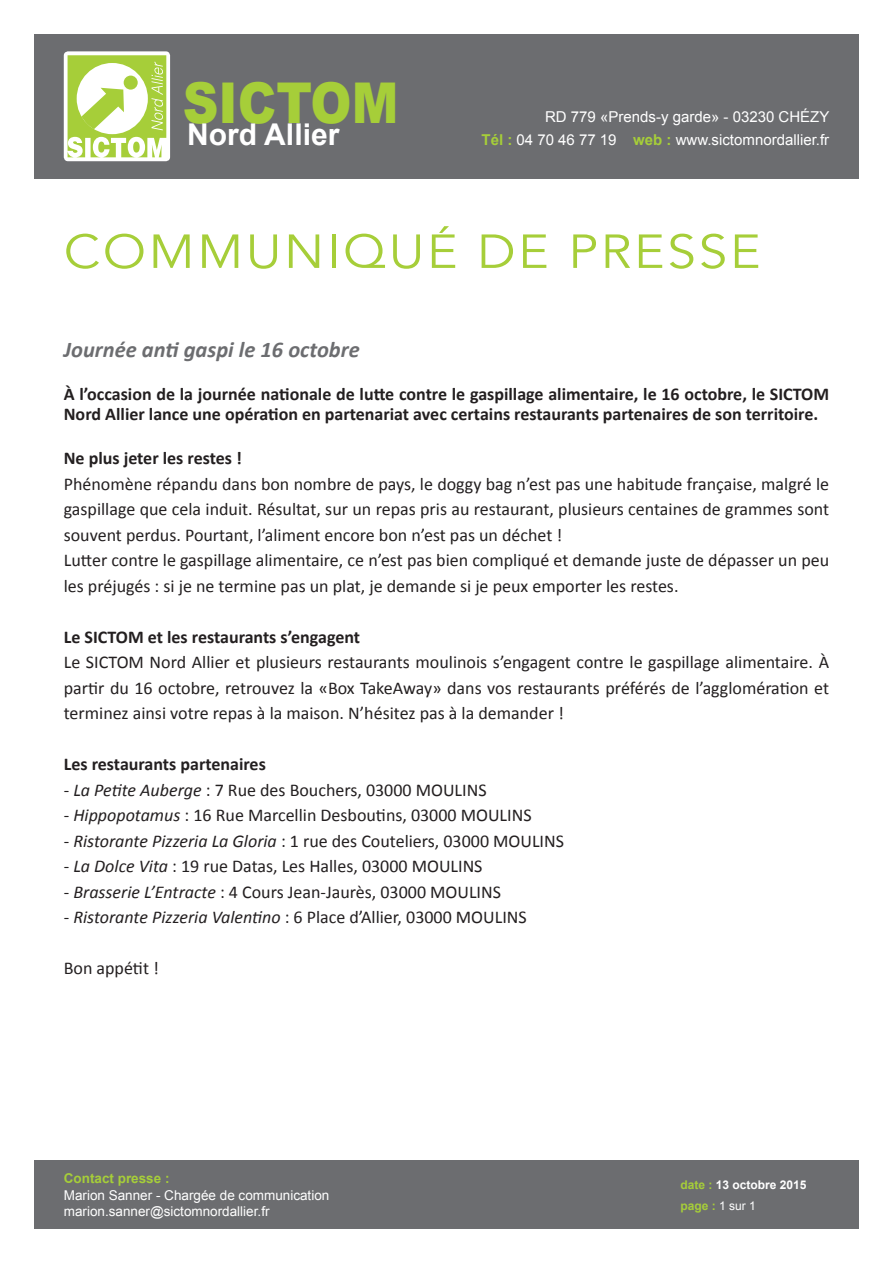
<style>
.page{position:relative;width:893px;height:1263px;background:#fff}
.page>*{position:absolute;margin:0;border:0;box-sizing:border-box;transform-origin:0 0}
.t1{font:900 56.25px "Arial";color:#a6ce39;scale:.88 1}
.t2{font:47.25px "Avenir LT";letter-spacing:.05em;color:#a6ce39;scale:1.1 1}
.t3{font:700 30px "Arial";color:#fff}
.t4{font:italic 700 22.5px "Calibri";color:#6c6d70}
.t5{font:18px/25.5px "Calibri";color:#231f20;text-align:justify}
.t6{font:700 18px/19.5px "Calibri";color:#231f20}
.t7{font:15px "Arial";color:#fff}
.t8{font:13.5px "Arial";color:#fff}
.t9{font:700 13.5px "Arial";color:#a6ce39}
.t10{font:700 12px "Arial";color:#fff}
.t11{font:700 12px "Arial";color:#a6ce39}
.s1{font-weight:700;color:#a6ce39}
.s2{font-style:italic}
.s3{color:#a6ce39}
.s4{font-weight:400;color:#fff}
</style>
<div class="page">
<div style="left:34px;top:34px;width:825px;height:145px;background:#6c6d70"></div>
<svg style="left:64px;top:51px;width:106px;height:110px;fill:#fff"></svg>
<svg style="left:68px;top:55px;width:98px;height:102px"></svg>
<div style="left:34px;top:1161px;width:825px;height:68px;background:#6c6d70"></div>
<p class="t1" style="left:183px;top:62px;width:246px">SICTOM</p>
<p class="t3" style="left:187px;top:114px;width:154px">Nord Allier</p>
<p class="t7" style="left:545px;top:107px;width:286px">RD 779 «Prends-y garde» - 03230 CHÉZY</p>
<p class="t7" style="left:481px;top:129px;width:349px"><span class="s1">Tél :</span> 04 70 46 77 19 <span class="s1">web :</span> www.sictomnordallier.fr</p>
<p class="t2" style="left:64px;top:224px;width:635px">COMMUNIQUÉ DE PRESSE</p>
<p class="t4" style="left:64px;top:335px;width:298px">Journée anti gaspi le 16 octobre</p>
<p class="t6" style="left:64px;top:385px;width:767px">À l’occasion de la journée nationale de lutte contre le gaspillage alimentaire, le 16 octobre, le SICTOM<br>Nord Allier lance une opération en partenariat avec certains restaurants partenaires de son territoire.</p>
<p class="t6" style="left:64px;top:448px;width:180px">Ne plus jeter les restes !</p>
<p class="t5" style="left:64px;top:471px;width:767px">Phénomène répandu dans bon nombre de pays, le doggy bag n’est pas une habitude française, malgré le gaspillage que cela induit. Résultat, sur un repas pris au restaurant, plusieurs centaines de grammes sont souvent perdus. Pourtant, l’aliment encore bon n’est pas un déchet !</p>
<p class="t5" style="left:64px;top:548px;width:767px">Lutter contre le gaspillage alimentaire, ce n’est pas bien compliqué et demande juste de dépasser un peu les préjugés : si je ne termine pas un plat, je demande si je peux emporter les restes.</p>
<p class="t6" style="left:64px;top:627px;width:298px">Le SICTOM et les restaurants s’engagent</p>
<p class="t5" style="left:64px;top:650px;width:767px">Le SICTOM Nord Allier et plusieurs restaurants moulinois s’engagent contre le gaspillage alimentaire. À partir du 16 octobre, retrouvez la «Box TakeAway» dans vos restaurants préférés de l’agglomération et terminez ainsi votre repas à la maison. N’hésitez pas à la demander !</p>
<p class="t6" style="left:64px;top:754px;width:204px">Les restaurants partenaires</p>
<p class="t5" style="left:64px;top:777px;width:424px">- <span class="s2">La Petite Auberge</span> : 7 Rue des Bouchers, 03000 MOULINS</p>
<p class="t5" style="left:64px;top:803px;width:469px">- <span class="s2">Hippopotamus</span> : 16 Rue Marcellin Desboutins, 03000 MOULINS</p>
<p class="t5" style="left:64px;top:828px;width:502px">- <span class="s2">Ristorante Pizzeria La Gloria</span> : 1 rue des Couteliers, 03000 MOULINS</p>
<p class="t5" style="left:64px;top:854px;width:420px">- <span class="s2">La Dolce Vita</span> : 19 rue Datas, Les Halles, 03000 MOULINS</p>
<p class="t5" style="left:64px;top:879px;width:439px">- <span class="s2">Brasserie L’Entracte</span> : 4 Cours Jean-Jaurès, 03000 MOULINS</p>
<p class="t5" style="left:64px;top:905px;width:464px">- <span class="s2">Ristorante Pizzeria Valentino</span> : 6 Place d’Allier, 03000 MOULINS</p>
<p class="t5" style="left:64px;top:956px;width:97px">Bon appétit !</p>
<p class="t9" style="left:64px;top:1169px;width:107px">Contact presse :</p>
<p class="t8" style="left:64px;top:1186px;width:267px">Marion Sanner - Chargée de communication</p>
<p class="t8" style="left:64px;top:1203px;width:207px">marion.sanner@sictomnordallier.fr</p>
<p class="t10" style="left:680px;top:1176px;width:128px"><span class="s3">date :</span> 13 octobre 2015</p>
<p class="t11" style="left:680px;top:1198px;width:77px">page : <span class="s4">1 sur 1</span></p>
</div>
